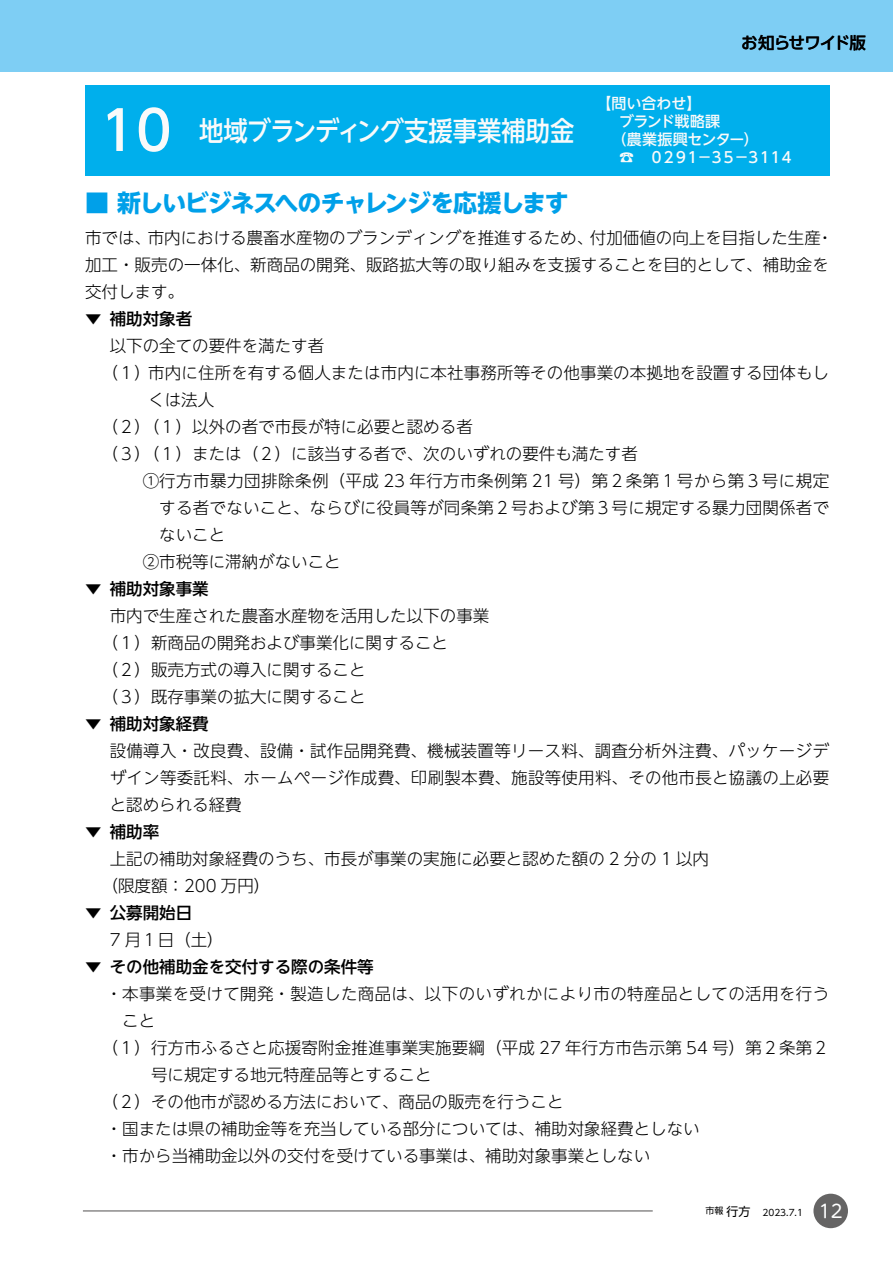
<style>
.page{position:relative;width:893px;height:1263px;background:#fff}
.page>*{position:absolute;margin:0;border:0;box-sizing:border-box;transform-origin:0 0}
.t1{font:500 27px "UD Shin Go NT Pro";color:#f9fafa;scale:.9 1}
.t2{font:700 24px "UD Shin Go NT Pro";letter-spacing:-.05em;color:#00a0e9}
.t3{font:300 16.5px/27px "UD Shin Go NT Pro";color:#000}
.t4{font:500 16.5px "UD Shin Go NT Pro";color:#000}
.t5{font:300 16.5px "UD Shin Go NT Pro";letter-spacing:.03em;color:#000}
.t6{font:300 16.5px "UD Shin Go NT Pro";letter-spacing:.02em;color:#000}
.t7{font:500 16.5px "UD Shin Go Pro";letter-spacing:-.045em;color:#000}
.t8{font:500 15px/18px "UD Shin Go NT Pro";letter-spacing:-.04em;color:#f9fafa}
.t9{font:9px "UD Shin Go NT Pro";color:#000}
.s1{font-size:54px}
.s2{font-size:12px}
.s3{font-family:"UD Shin M Go Pro";font-size:18px;color:#fff}
</style>
<div class="page">
<div style="left:813px;top:1194px;width:35px;height:34px;background:#656464;border-radius:50%"></div>
<hr style="left:83px;top:1210px;width:570px;height:1px;background:#656464">
<div style="left:0;top:0;width:893px;height:72px;background:#7ecef4"></div>
<div style="left:32px;top:450px;width:21px;height:22px;border:1px solid #fff;border-radius:50%"></div>
<div style="left:32px;top:790px;width:21px;height:22px;border:1px solid #fff;border-radius:50%"></div>
<div style="left:85px;top:85px;width:744px;height:90px;background:#00afec"></div>
<p class="t7" style="left:741px;top:29px;width:126px">お知らせワイド版</p>
<h1 class="t1" style="left:100px;top:109px;width:528px"><span class="s1">10</span> 地域ブランディング支援事業補助金</h1>
<p class="t8" style="left:604px;top:94px;width:192px;text-indent:-8px">【問い合わせ】<br>　ブランド戦略課<br>　（農業振興センター）<br>　☎　０２９１－３５－３１１４</p>
<h2 class="t2" style="left:85px;top:183px;width:485px">■ 新しいビジネスへのチャレンジを応援します</h2>
<p class="t3" style="left:85px;top:224px;width:750px">市では、市内における農畜水産物のブランディングを推進するため、付加価値の向上を目指した生産・加工・販売の一体化、新商品の開発、販路拡大等の取り組みを支援することを目的として、補助金を交付します。</p>
<p class="t4" style="left:85px;top:305px;width:109px">▼ 補助対象者</p>
<p class="t3" style="left:110px;top:332px;width:216px">以下の全ての要件を満たす者</p>
<p class="t3" style="left:102px;top:359px;width:729px">（１）市内に住所を有する個人または市内に本社事務所等その他事業の本拠地を設置する団体もし</p>
<p class="t3" style="left:148px;top:386px;width:67px">くは法人</p>
<p class="t3" style="left:102px;top:413px;width:373px">（２）（１）以外の者で市長が特に必要と認める者</p>
<p class="t3" style="left:102px;top:440px;width:538px">（３）（１）または（２）に該当する者で、次のいずれの要件も満たす者</p>
<p class="t5" style="left:110px;top:467px;width:721px">　　①行方市暴力団排除条例（平成 23 年行方市条例第 21 号）第２条第１号から第３号に規定</p>
<p class="t3" style="left:159px;top:494px;width:671px">する者でないこと、ならびに役員等が同条第２号および第３号に規定する暴力団関係者で</p>
<p class="t3" style="left:159px;top:521px;width:67px">ないこと</p>
<p class="t3" style="left:110px;top:548px;width:232px">　　②市税等に滞納がないこと</p>
<p class="t4" style="left:85px;top:575px;width:125px">▼ 補助対象事業</p>
<p class="t3" style="left:102px;top:602px;width:389px;text-indent:8px">市内で生産された農畜水産物を活用した以下の事業（１）新商品の開発および事業化に関すること<br>（２）販売方式の導入に関すること<br>（３）既存事業の拡大に関すること</p>
<p class="t4" style="left:85px;top:710px;width:125px">▼ 補助対象経費</p>
<p class="t3" style="left:110px;top:736px;width:721px;text-align:justify">設備導入・改良費、設備・試作品開発費、機械装置等リース料、調査分析外注費、パッケージデザイン等委託料、ホームページ作成費、印刷製本費、施設等使用料、その他市長と協議の上必要と認められる経費</p>
<p class="t4" style="left:85px;top:818px;width:76px">▼ 補助率</p>
<p class="t3" style="left:102px;top:844px;width:609px;text-indent:8px">上記の補助対象経費のうち、市長が事業の実施に必要と認めた額の 2 分の 1 以内（限度額：200 万円）</p>
<p class="t4" style="left:85px;top:899px;width:109px">▼ 公募開始日</p>
<p class="t3" style="left:85px;top:925px;width:140px">　 7 月１日（土）</p>
<p class="t4" style="left:85px;top:953px;width:290px">▼ その他補助金を交付する際の条件等</p>
<p class="t6" style="left:106px;top:980px;width:725px">・本事業を受けて開発・製造した商品は、以下のいずれかにより市の特産品としての活用を行う</p>
<p class="t3" style="left:122px;top:1006px;width:34px">こと</p>
<p class="t3" style="left:102px;top:1033px;width:729px">（１）行方市ふるさと応援寄附金推進事業実施要綱（平成 27 年行方市告示第 54 号）第２条第２</p>
<p class="t3" style="left:151px;top:1060px;width:282px">号に規定する地元特産品等とすること</p>
<p class="t3" style="left:102px;top:1087px;width:463px">（２）その他市が認める方法において、商品の販売を行うこと</p>
<p class="t3" style="left:106px;top:1114px;width:595px">・国または県の補助金等を充当している部分については、補助対象経費としない</p>
<p class="t3" style="left:106px;top:1141px;width:546px">・市から当補助金以外の交付を受けている事業は、補助対象事業としない</p>
<p class="t9" style="left:705px;top:1205px;width:139px">市報 <span class="s2">行方　</span>2023.7.1 <span class="s3">12</span></p>
</div>
